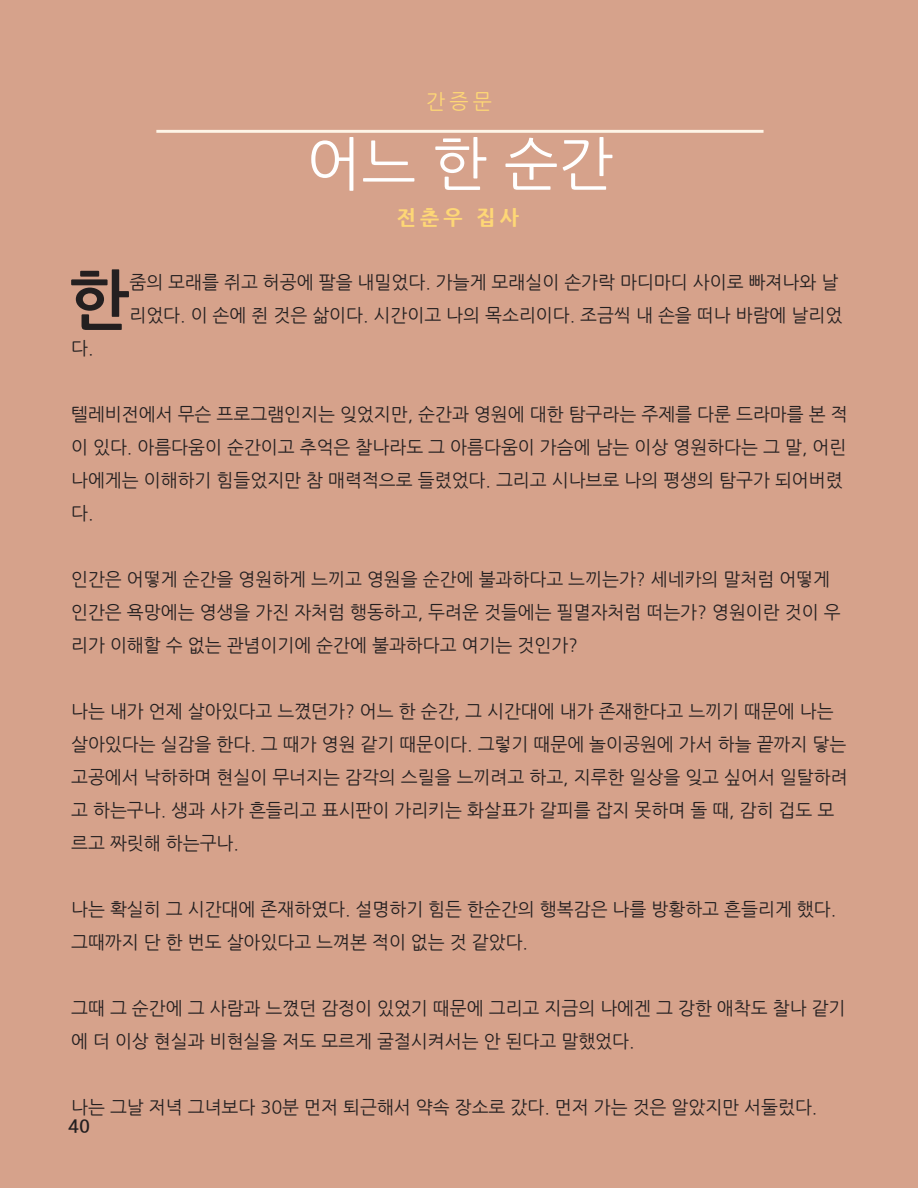
<style>
.page{position:relative;width:918px;height:1188px;background:#d6a28b}
.page>*{position:absolute;margin:0;border:0;box-sizing:border-box;transform-origin:0 0}
.t1{font:700 64.8px "Nanum Gothic";color:#231f20}
.Headline_Text_-_Robo{font:58.35px "Nanum Gothic";color:#fff}
.Section_Header_-_Cen{font:800 20.4px "Nanum Gothic";color:#fed776}
.Section_Header_-_Cen-2{font:20.4px "Nanum Gothic";color:#fed776}
.t2{font:18px/33px "Nanum Gothic";color:#231f20}
.t3{font:700 18px "Nanum Gothic";color:#231f20}
</style>
<div class="page">
<hr style="left:156px;top:130px;width:608px;height:3px;background:#fef5e7">
<p class="Section_Header_-_Cen-2" style="left:426px;top:92px;width:67px">간증문</p>
<p class="Headline_Text_-_Robo" style="left:306px;top:136px;width:308px">어느 한 순간</p>
<p class="Section_Header_-_Cen" style="left:397px;top:207px;width:124px">전춘우 집사</p>
<p class="t1" style="left:68px;top:268px;width:62px">한</p>
<p class="t2" style="left:129px;top:266px;width:714px">줌의 모래를 쥐고 허공에 팔을 내밀었다. 가늘게 모래실이 손가락 마디마디 사이로 빠져나와 날 리었다. 이 손에 쥔 것은 삶이다. 시간이고 나의 목소리이다. 조금씩 내 손을 떠나 바람에 날리었</p>
<p class="t2" style="left:71px;top:332px;width:24px">다.</p>
<p class="t2" style="left:71px;top:398px;width:778px">텔레비전에서 무슨 프로그램인지는 잊었지만, 순간과 영원에 대한 탐구라는 주제를 다룬 드라마를 본 적 이 있다. 아름다움이 순간이고 추억은 찰나라도 그 아름다움이 가슴에 남는 이상 영원하다는 그 말, 어린 나에게는 이해하기 힘들었지만 참 매력적으로 들렸었다. 그리고 시나브로 나의 평생의 탐구가 되어버렸 다.</p>
<p class="t2" style="left:71px;top:563px;width:771px">인간은 어떻게 순간을 영원하게 느끼고 영원을 순간에 불과하다고 느끼는가? 세네카의 말처럼 어떻게 인간은 욕망에는 영생을 가진 자처럼 행동하고, 두려운 것들에는 필멸자처럼 떠는가? 영원이란 것이 우 리가 이해할 수 없는 관념이기에 순간에 불과하다고 여기는 것인가?</p>
<p class="t2" style="left:71px;top:695px;width:778px">나는 내가 언제 살아있다고 느꼈던가? 어느 한 순간, 그 시간대에 내가 존재한다고 느끼기 때문에 나는 살아있다는 실감을 한다. 그 때가 영원 같기 때문이다. 그렇기 때문에 놀이공원에 가서 하늘 끝까지 닿는 고공에서 낙하하며 현실이 무너지는 감각의 스릴을 느끼려고 하고, 지루한 일상을 잊고 싶어서 일탈하려 고 하는구나. 생과 사가 흔들리고 표시판이 가리키는 화살표가 갈피를 잡지 못하며 돌 때, 감히 겁도 모 르고 짜릿해 하는구나.</p>
<p class="t2" style="left:71px;top:893px;width:767px">나는 확실히 그 시간대에 존재하였다. 설명하기 힘든 한순간의 행복감은 나를 방황하고 흔들리게 했다. 그때까지 단 한 번도 살아있다고 느껴본 적이 없는 것 같았다.</p>
<p class="t2" style="left:71px;top:992px;width:776px">그때 그 순간에 그 사람과 느꼈던 감정이 있었기 때문에 그리고 지금의 나에겐 그 강한 애착도 찰나 같기 에 더 이상 현실과 비현실을 저도 모르게 굴절시켜서는 안 된다고 말했었다.</p>
<p class="t2" style="left:71px;top:1091px;width:748px">나는 그날 저녁 그녀보다 30분 먼저 퇴근해서 약속 장소로 갔다. 먼저 가는 것은 알았지만 서둘렀다.</p>
<p class="t3" style="left:68px;top:1117px;width:23px">40</p>
</div>
